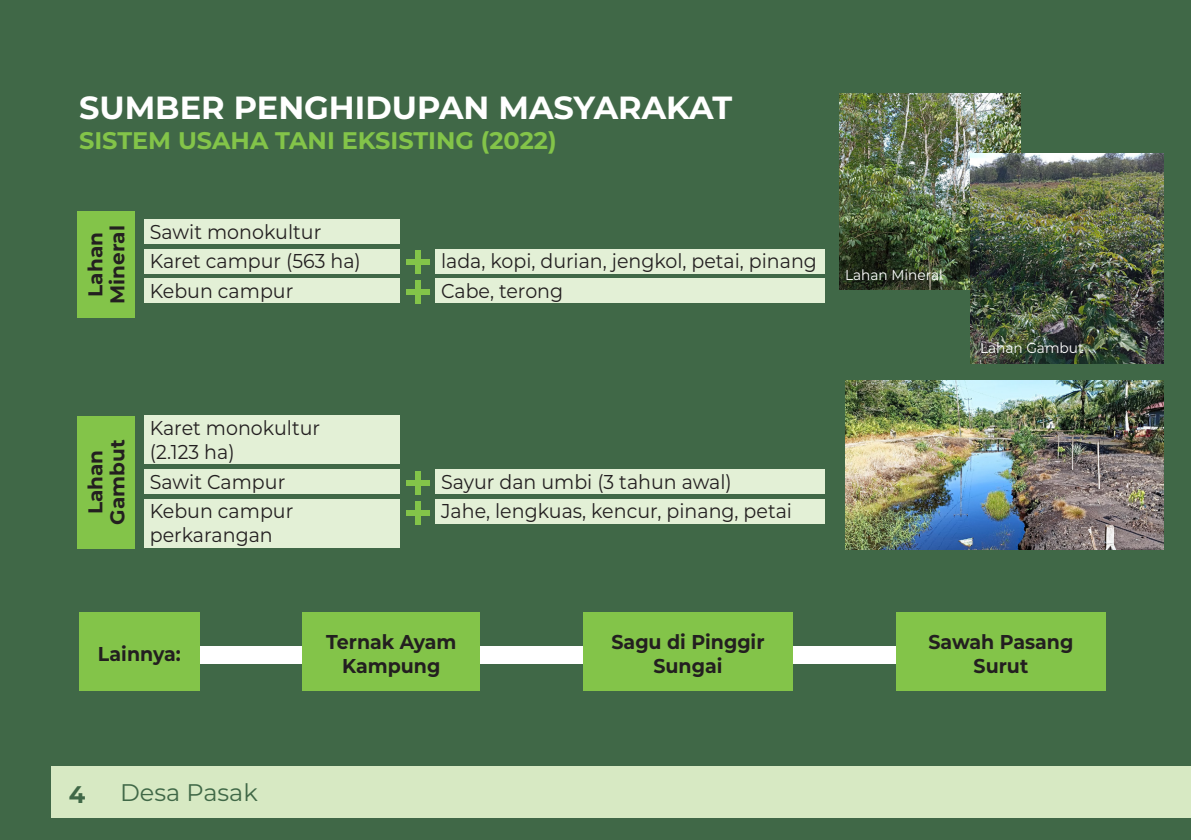
<style>
.page{position:relative;width:1191px;height:840px;background:#fff}
.page>*{position:absolute;margin:0;border:0;box-sizing:border-box;transform-origin:0 0}
.t1{font:700 32px "Montserrat";color:#fff}
.t2{font:700 24px "Montserrat";color:#83c449}
.t3{font:24px "Montserrat";color:#406847}
.t4{font:700 24px "Montserrat";color:#406847}
.Paragraph_Style_1{font:20px/24px "Montserrat";color:#231f20;scale:.95 1}
.Body_Text{font:700 20px/24px "Montserrat";color:#231f20;text-align:center;scale:.95 1}
.Body_Text-2{font:700 20px/22px "Montserrat";color:#231f20;text-align:center}
.Body_Text-3{font:14.4px "Montserrat";color:#fff;scale:.95 1}
</style>
<div class="page">
<div style="left:0;top:0;width:1191px;height:839px;background:#406847"></div>
<div style="left:180px;top:646px;width:794px;height:17px;background:#fff"></div>
<div style="left:144px;top:219px;width:255px;height:24px;background:#e3f0d6"></div>
<div style="left:144px;top:249px;width:255px;height:24px;background:#e3f0d6"></div>
<div style="left:144px;top:278px;width:255px;height:25px;background:#e3f0d6"></div>
<div style="left:435px;top:249px;width:390px;height:24px;background:#e3f0d6"></div>
<div style="left:435px;top:278px;width:390px;height:25px;background:#e3f0d6"></div>
<div style="left:435px;top:469px;width:390px;height:24px;background:#e3f0d6"></div>
<div style="left:435px;top:498px;width:390px;height:25px;background:#e3f0d6"></div>
<div style="left:144px;top:415px;width:255px;height:48px;background:#e3f0d6"></div>
<div style="left:144px;top:469px;width:255px;height:24px;background:#e3f0d6"></div>
<div style="left:144px;top:498px;width:255px;height:49px;background:#e3f0d6"></div>
<div style="left:52px;top:765px;width:1139px;height:51px;background:#d7e9c3"></div>
<div style="left:77px;top:211px;width:58px;height:106px;background:#83c449"></div>
<div style="left:77px;top:415px;width:58px;height:132px;background:#83c449"></div>
<div style="left:406px;top:259px;width:23px;height:5px;background:#83c449"></div>
<div style="left:406px;top:480px;width:23px;height:5px;background:#83c449"></div>
<div style="left:406px;top:289px;width:23px;height:6px;background:#83c449"></div>
<div style="left:406px;top:510px;width:23px;height:6px;background:#83c449"></div>
<div style="left:415px;top:250px;width:5px;height:23px;background:#83c449"></div>
<div style="left:415px;top:471px;width:5px;height:23px;background:#83c449"></div>
<div style="left:415px;top:280px;width:5px;height:24px;background:#83c449"></div>
<div style="left:415px;top:501px;width:5px;height:24px;background:#83c449"></div>
<div style="left:79px;top:611px;width:121px;height:79px;background:#83c449"></div>
<div style="left:303px;top:611px;width:177px;height:79px;background:#83c449"></div>
<div style="left:583px;top:611px;width:210px;height:79px;background:#83c449"></div>
<div style="left:896px;top:611px;width:210px;height:79px;background:#83c449"></div>
<img style="left:839px;top:94px;width:181px;height:195px">
<img style="left:970px;top:154px;width:193px;height:209px">
<img style="left:845px;top:380px;width:318px;height:168px">
<p class="t1" style="left:79px;top:85px;width:654px">SUMBER PENGHIDUPAN MASYARAKAT</p>
<p class="t2" style="left:79px;top:123px;width:479px">SISTEM USAHA TANI EKSISTING (2022)</p>
<h2 class="Body_Text-2" style="left:83px;top:303px;width:80px;rotate:-90deg">Lahan<br>Mineral</h2>
<p class="Paragraph_Style_1" style="left:150px;top:219px;width:182px">Sawit monokultur</p>
<p class="Paragraph_Style_1" style="left:150px;top:248px;width:224px">Karet campur (563 ha)</p>
<p class="Paragraph_Style_1" style="left:150px;top:278px;width:152px">Kebun campur</p>
<p class="Paragraph_Style_1" style="left:441px;top:248px;width:397px">lada, kopi, durian, jengkol, petai, pinang</p>
<p class="Paragraph_Style_1" style="left:441px;top:278px;width:130px">Cabe, terong</p>
<p class="Body_Text-3" style="left:845px;top:265px;width:104px">Lahan Mineral</p>
<h2 class="Body_Text-2" style="left:83px;top:524px;width:86px;rotate:-90deg">Lahan<br>Gambut</h2>
<p class="Paragraph_Style_1" style="left:150px;top:415px;width:181px">Karet monokultur (2.123 ha)</p>
<p class="Paragraph_Style_1" style="left:150px;top:468px;width:144px">Sawit Campur</p>
<p class="Paragraph_Style_1" style="left:150px;top:498px;width:152px">Kebun campur perkarangan</p>
<p class="Paragraph_Style_1" style="left:441px;top:468px;width:307px">Sayur dan umbi (3 tahun awal)</p>
<p class="Paragraph_Style_1" style="left:441px;top:498px;width:371px">Jahe, lengkuas, kencur, pinang, petai</p>
<p class="Body_Text-3" style="left:980px;top:338px;width:110px">Lahan Gambut</p>
<p class="Body_Text" style="left:98px;top:640px;width:89px">Lainnya:</p>
<p class="Body_Text" style="left:326px;top:628px;width:139px">Ternak Ayam<br>Kampung</p>
<p class="Body_Text" style="left:611px;top:628px;width:163px">Sagu di Pinggir<br>Sungai</p>
<p class="Body_Text" style="left:928px;top:628px;width:154px">Sawah Pasang<br>Surut</p>
<p class="t4" style="left:69px;top:777px;width:18px">4</p>
<p class="t3" style="left:120px;top:775px;width:139px">Desa Pasak</p>
</div>
